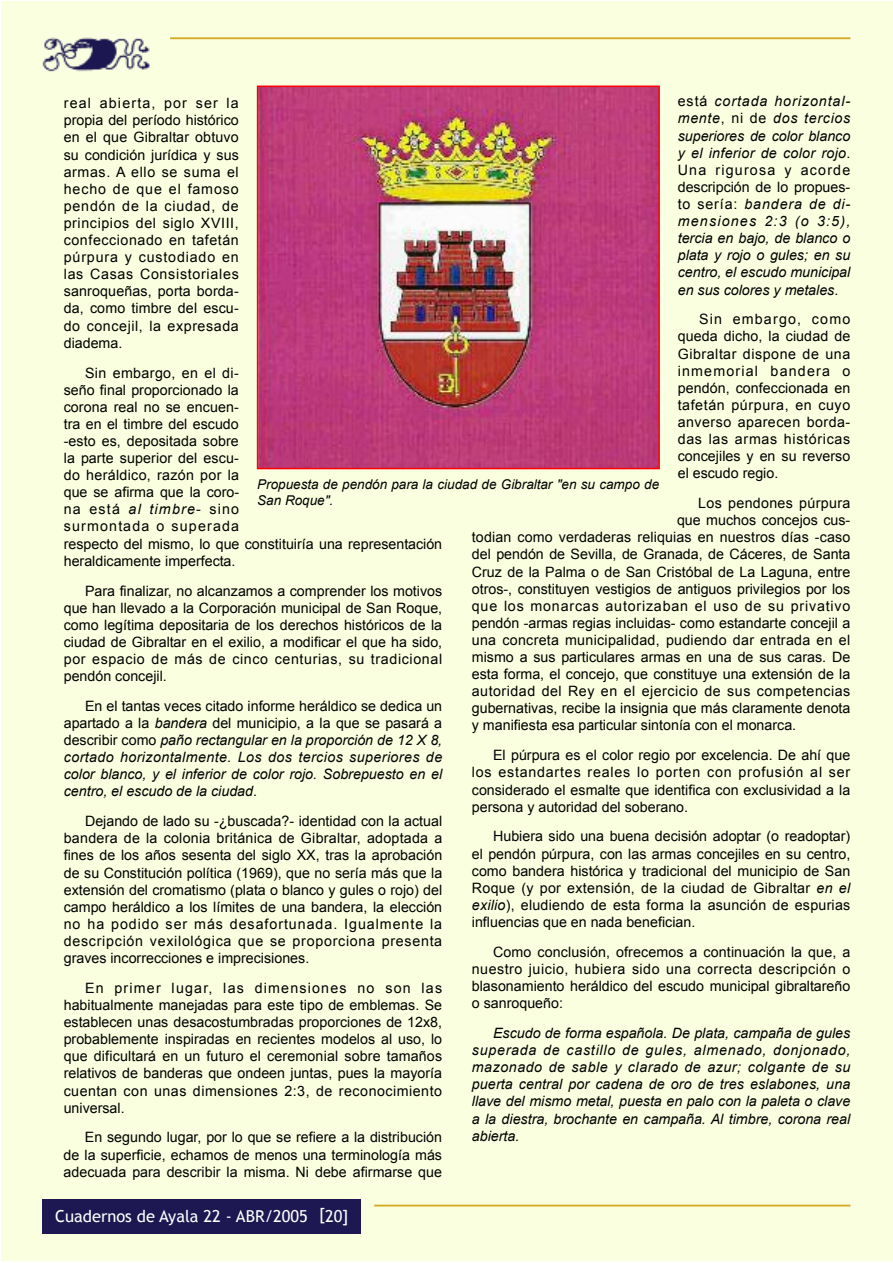
<style>
.page{position:relative;width:893px;height:1263px;background:#fff}
.page>*{position:absolute;margin:0;border:0;box-sizing:border-box;transform-origin:0 0}
.t1{font:16.5px "Trebuchet MS";color:#fff}
.t2{font:14.25px/17.1px "Arial";color:#000;text-align:justify}
.t3{font:italic 14.25px/17.1px "Arial";color:#000;text-align:justify}
.t4{font:14.25px "Arial";letter-spacing:.02em;color:#000}
.t5{font:14.25px "Arial";letter-spacing:.035em;color:#000}
.t6{font:14.25px "Arial";letter-spacing:.055em;color:#000}
.t7{font:14.25px "Arial";letter-spacing:.025em;color:#000}
.t8{font:italic 13.5px/16.2px "Arial";color:#000}
.s1{font-style:normal}
.s2{font-style:italic}
</style>
<div class="page">
<div style="left:2px;top:2px;width:891px;height:1259px;background:#faffe0"></div>
<div style="left:43px;top:1199px;width:318px;height:34px;background:#1d1851"></div>
<hr style="left:374px;top:1204px;width:476px;height:2px;background:#d8a925">
<hr style="left:170px;top:37px;width:680px;height:2px;background:#d8a925">
<img style="left:42px;top:37px;width:108px;height:35px">
<img style="left:260px;top:89px;width:397px;height:377px">
<div style="left:257px;top:86px;width:403px;height:383px;border:2px solid #f00"></div>
<p class="t3" style="left:678px;top:93px;width:174px"><span class="s1">está</span> cortada horizontal&shy;mente<span class="s1">, ni de</span> dos tercios superiores de color blanco y el inferior de color rojo<span class="s1">.<br>Una rigurosa y acorde descripción de lo propues&shy;to sería:</span> bandera de di&shy;mensiones 2:3 (o 3:5), tercia en bajo, de blanco o plata y rojo o gules; en su centro, el escudo municipal en sus colores y metales<span class="s1">.</span></p>
<p class="t2" style="left:678px;top:311px;width:174px;text-indent:21px">Sin embargo, como queda dicho, la ciudad de Gibraltar dispone de una inmemorial bandera o pendón, confeccionada en tafetán púrpura, en cuyo anverso aparecen borda&shy;das las armas históricas concejiles y en su reverso el escudo regio.</p>
<p class="t7" style="left:698px;top:495px;width:154px">Los pendones púrpura</p>
<p class="t2" style="left:677px;top:512px;width:175px">que muchos concejos cus-</p>
<p class="t2" style="left:472px;top:529px;width:380px">todian como verdaderas reliquias en nuestros días -caso</p>
<p class="t2" style="left:472px;top:546px;width:380px">del pendón de Sevilla, de Granada, de Cáceres, de Santa</p>
<p class="t2" style="left:472px;top:563px;width:380px">Cruz de la Palma o de San Cristóbal de La Laguna, entre</p>
<p class="t2" style="left:472px;top:580px;width:380px">otros-, constituyen vestigios de antiguos privilegios por los</p>
<p class="t6" style="left:472px;top:598px;width:380px">que los monarcas autorizaban el uso de su privativo</p>
<p class="t2" style="left:472px;top:614px;width:380px">pendón -armas regias incluidas- como estandarte concejil a</p>
<p class="t4" style="left:472px;top:632px;width:380px">una concreta municipalidad, pudiendo dar entrada en el</p>
<p class="t2" style="left:472px;top:648px;width:380px">mismo a sus particulares armas en una de sus caras. De</p>
<p class="t2" style="left:472px;top:666px;width:380px">esta forma, el concejo, que constituye una extensión de la</p>
<p class="t5" style="left:472px;top:683px;width:380px">autoridad del Rey en el ejercicio de sus competencias</p>
<p class="t2" style="left:472px;top:700px;width:380px">gubernativas, recibe la insignia que más claramente denota</p>
<p class="t2" style="left:472px;top:717px;width:326px">y manifiesta esa particular sintonía con el monarca.</p>
<p class="t2" style="left:472px;top:747px;width:380px;text-indent:21px">El púrpura es el color regio por excelencia. De ahí que los estandartes reales lo porten con profusión al ser considerado el esmalte que identifica con exclusividad a la persona y autoridad del soberano.</p>
<p class="t2" style="left:472px;top:828px;width:380px;text-indent:21px">Hubiera sido una buena decisión adoptar (o readoptar) el pendón púrpura, con las armas concejiles en su centro, como bandera histórica y tradicional del municipio de San Roque (y por extensión, de la ciudad de Gibraltar <span class="s2">en el exilio</span>), eludiendo de esta forma la asunción de espurias influencias que en nada benefician.</p>
<p class="t2" style="left:472px;top:943px;width:380px;text-indent:21px">Como conclusión, ofrecemos a continuación la que, a nuestro juicio, hubiera sido una correcta descripción o blasonamiento heráldico del escudo municipal gibraltareño o sanroqueño:</p>
<p class="t3" style="left:472px;top:1024px;width:380px;text-indent:21px">Escudo de forma española. De plata, campaña de gules superada de castillo de gules, almenado, donjonado, mazonado de sable y clarado de azur; colgante de su puerta central por cadena de oro de tres eslabones, una llave del mismo metal, puesta en palo con la paleta o clave a la diestra, brochante en campaña. Al timbre, corona real abierta<span class="s1">.</span></p>
<p class="t2" style="left:64px;top:95px;width:177px">real abierta, por ser la propia del período histórico en el que Gibraltar obtuvo su condición jurídica y sus armas. A ello se suma el hecho de que el famoso pendón de la ciudad, de principios del siglo XVIII, confeccionado en tafetán púrpura y custodiado en las Casas Consistoriales sanroqueñas, porta borda&shy;da, como timbre del escu&shy;do concejil, la expresada diadema.</p>
<p class="t2" style="left:64px;top:364px;width:380px;text-align:left;text-indent:21px">Sin embargo, en el di-<br>seño final proporcionado la<br>corona real no se encuen-<br>tra en el timbre del escudo<br>-esto es, depositada sobre<br>la parte superior del escu-<br>do heráldico, razón por la<br>que se afirma que la coro-<br>na está <span class="s2">al timbre</span>- sino<br>surmontada o superada<br>respecto del mismo, lo que constituiría una representación heraldicamente imperfecta.</p>
<p class="t2" style="left:64px;top:582px;width:380px;text-indent:21px">Para finalizar, no alcanzamos a comprender los motivos que han llevado a la Corporación municipal de San Roque, como legítima depositaria de los derechos históricos de la ciudad de Gibraltar en el exilio, a modificar el que ha sido, por espacio de más de cinco centurias, su tradicional pendón concejil.</p>
<p class="t3" style="left:64px;top:697px;width:380px;text-indent:21px"><span class="s1">En el tantas veces citado informe heráldico se dedica un apartado a la</span> bandera <span class="s1">del municipio, a la que se pasará a describir como</span> paño rectangular en la proporción de 12 X 8, cortado horizontalmente. Los dos tercios superiores de color blanco, y el inferior de color rojo. Sobrepuesto en el centro, el escudo de la ciudad<span class="s1">.</span></p>
<p class="t2" style="left:64px;top:813px;width:380px;text-indent:21px">Dejando de lado su -¿buscada?- identidad con la actual bandera de la colonia británica de Gibraltar, adoptada a fines de los años sesenta del siglo XX, tras la aprobación de su Constitución política (1969), que no sería más que la extensión del cromatismo (plata o blanco y gules o rojo) del campo heráldico a los límites de una bandera, la elección no ha podido ser más desafortunada. Igualmente la descripción vexilológica que se proporciona presenta graves incorrecciones e imprecisiones.</p>
<p class="t2" style="left:64px;top:979px;width:380px;text-indent:21px">En primer lugar, las dimensiones no son las habitualmente manejadas para este tipo de emblemas. Se establecen unas desacostumbradas proporciones de 12x8, probablemente inspiradas en recientes modelos al uso, lo que dificultará en un futuro el ceremonial sobre tamaños relativos de banderas que ondeen juntas, pues la mayoría cuentan con unas dimensiones 2:3, de reconocimiento universal.</p>
<p class="t2" style="left:64px;top:1129px;width:380px;text-indent:21px">En segundo lugar, por lo que se refiere a la distribución de la superficie, echamos de menos una terminología más adecuada para describir la misma. Ni debe afirmarse que</p>
<p class="t8" style="left:257px;top:476px;width:403px">Propuesta de pendón para la ciudad de Gibraltar "en su campo de<br>San Roque".</p>
<p class="t1" style="left:55px;top:1206px;width:295px">Cuadernos de Ayala 22 - ABR/2005 [20]</p>
</div>
